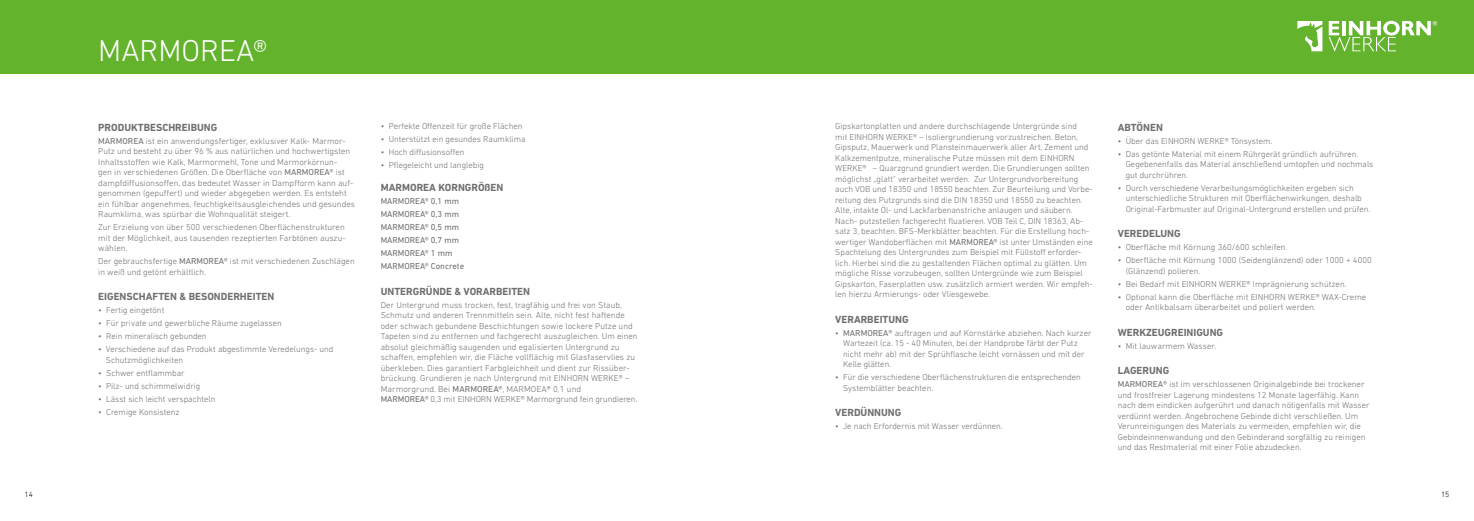
<style>
.page{position:relative;width:1474px;height:521px;background:#fff}
.page>*{position:absolute;margin:0;border:0;box-sizing:border-box;transform-origin:0 0}
.t1{font:300 30.62px "DIN Next LT Pro";color:#fff}
.t2{font:700 10.5px "DIN Next LT Pro";color:#6f6f6e}
.t3{font:300 8.75px/10.5px "DIN Next LT Pro";color:#6f6f6e}
.t4{font:8.75px/13px "DIN Next LT Pro";color:#6f6f6e}
.t5{font:300 7.88px "DIN Next LT Pro";color:#000}
.s1{font-weight:400}
</style>
<div class="page">
<div style="left:0;top:0;width:744px;height:74px;background:#64b32d"></div>
<div style="left:729px;top:0;width:744px;height:74px;background:#64b32d"></div>
<svg style="left:1297px;top:21px;width:25px;height:30px"></svg>
<svg style="left:1328px;top:21px;width:108px;height:30px"></svg>
<h1 class="t1" style="left:98px;top:33px;width:171px">MARMOREA®</h1>
<p class="t2" style="left:98px;top:121px;width:121px">PRODUKTBESCHREIBUNG</p>
<p class="t3" style="left:98px;top:135px;width:258px"><span class="s1">MARMOREA</span> ist ein anwendungsfertiger, exklusiver Kalk- Marmor-Putz und besteht zu über 96 % aus natürlichen und hochwertigsten Inhaltsstoffen wie Kalk, Marmormehl, Tone und Marmorkörnun-<br>gen in verschiedenen Größen. Die Oberfläche von <span class="s1">MARMOREA®</span> ist dampfdiffusionsoffen, das bedeutet Wasser in Dampfform kann auf&shy;genommen (gepuffert) und wieder abgegeben werden. Es entsteht ein fühlbar angenehmes, feuchtigkeitsausgleichendes und gesundes Raumklima, was spürbar die Wohnqualität steigert.</p>
<p class="t3" style="left:98px;top:222px;width:249px;text-align:justify">Zur Erzielung von über 500 verschiedenen Oberflächenstrukturen mit der Möglichkeit, aus tausenden rezeptierten Farbtönen auszu&shy;wählen.</p>
<p class="t3" style="left:98px;top:256px;width:258px">Der gebrauchsfertige <span class="s1">MARMOREA®</span> ist mit verschiedenen Zuschlägen in weiß und getönt erhältlich.</p>
<p class="t2" style="left:98px;top:290px;width:178px">EIGENSCHAFTEN &amp; BESONDERHEITEN</p>
<p class="t3" style="left:98px;top:305px;width:68px">• Fertig eingetönt</p>
<p class="t3" style="left:98px;top:318px;width:185px">• Für private und gewerbliche Räume zugelassen</p>
<p class="t3" style="left:98px;top:331px;width:110px">• Rein mineralisch gebunden</p>
<p class="t3" style="left:106px;top:344px;width:229px;text-indent:-8px">• Verschiedene auf das Produkt abgestimmte Veredelungs- und<br>Schutzmöglichkeiten</p>
<p class="t3" style="left:98px;top:367px;width:88px">• Schwer entflammbar</p>
<p class="t3" style="left:98px;top:380px;width:104px">• Pilz- und schimmelwidrig</p>
<p class="t3" style="left:98px;top:393px;width:119px">• Lässt sich leicht verspachteln</p>
<p class="t3" style="left:98px;top:406px;width:83px">• Cremige Konsistenz</p>
<p class="t3" style="left:381px;top:121px;width:143px">• Perfekte Offenzeit für große Flächen</p>
<p class="t3" style="left:381px;top:134px;width:146px">• Unterstützt ein gesundes Raumklima</p>
<p class="t3" style="left:381px;top:147px;width:85px">• Hoch diffusionsoffen</p>
<p class="t3" style="left:381px;top:160px;width:105px">• Pflegeleicht und langlebig</p>
<p class="t2" style="left:381px;top:182px;width:124px">MARMOREA KORNGRÖßEN</p>
<p class="t4" style="left:381px;top:195px;width:85px">MARMOREA® 0,1 mm<br>MARMOREA® 0,3 mm<br>MARMOREA® 0,5 mm<br>MARMOREA® 0,7 mm<br>MARMOREA® 1 mm<br>MARMOREA® Concrete</p>
<p class="t2" style="left:381px;top:285px;width:151px">UNTERGRÜNDE &amp; VORARBEITEN</p>
<p class="t3" style="left:381px;top:299px;width:258px">Der Untergrund muss trocken, fest, tragfähig und frei von Staub, Schmutz und anderen Trennmitteln sein. Alte, nicht fest haftende oder schwach gebundene Beschichtungen sowie lockere Putze und Tapeten sind zu entfernen und fachgerecht auszugleichen. Um einen absolut gleichmäßig saugenden und egalisierten Untergrund zu schaffen, empfehlen wir, die Fläche vollflächig mit Glasfaservlies zu überkleben. Dies garantiert Farbgleichheit und dient zur Rissüber&shy;brückung. Grundieren je nach Untergrund mit EINHORN WERKE® – Marmorgrund. Bei <span class="s1">MARMOREA®</span>, MARMOEA<span class="s1">®</span> 0,1 und<br><span class="s1">MARMOREA®</span> 0,3 mit EINHORN WERKE® Marmorgrund fein grundieren.</p>
<p class="t3" style="left:835px;top:121px;width:259px">Gipskartonplatten und andere durchschlagende Untergründe sind<br>mit EINHORN WERKE® – Isoliergrundierung vorzustreichen. Beton, Gipsputz, Mauerwerk und Plansteinmauerwerk aller Art, Zement und Kalkzementputze, mineralische Putze müssen mit dem EINHORN WERKE® – Quarzgrund grundiert werden. Die Grundierungen sollten möglichst „glatt" verarbeitet werden. Zur Untergrundvorbereitung auch VOB und 18350 und 18550 beachten. Zur Beurteilung und Vorbe&shy;reitung des Putzgrunds sind die DIN 18350 und 18550 zu beachten.<br>Alte, intakte Öl- und Lackfarbenanstriche anlaugen und säubern.<br>Nach- putzstellen fachgerecht fluatieren. VOB Teil C, DIN 18363, Ab&shy;satz 3, beachten. BFS-Merkblätter beachten. Für die Erstellung hoch&shy;wertiger Wandoberflächen mit <span class="s1">MARMOREA®</span> ist unter Umständen eine Spachtelung des Untergrundes zum Beispiel mit Füllstoff erforder&shy;lich. Hierbei sind die zu gestaltenden Flächen optimal zu glätten. Um mögliche Risse vorzubeugen, sollten Untergründe wie zum Beispiel Gipskarton, Faserplatten usw. zusätzlich armiert werden. Wir empfeh&shy;len hierzu Armierungs- oder Vliesgewebe.</p>
<p class="t2" style="left:835px;top:313px;width:75px">VERARBEITUNG</p>
<p class="t3" style="left:843px;top:327px;width:250px;text-indent:-8px">• <span class="s1">MARMOREA®</span> auftragen und auf Kornstärke abziehen. Nach kurzer Wartezeit (ca. 15 - 40 Minuten, bei der Handprobe färbt der Putz nicht mehr ab) mit der Sprühflasche leicht vornässen und mit der Kelle glätten.</p>
<p class="t3" style="left:843px;top:372px;width:239px;text-indent:-8px">• Für die verschiedene Oberflächenstrukturen die entsprechenden<br>Systemblätter beachten.</p>
<p class="t2" style="left:835px;top:406px;width:68px">VERDÜNNUNG</p>
<p class="t3" style="left:835px;top:420px;width:169px">• Je nach Erfordernis mit Wasser verdünnen.</p>
<p class="t2" style="left:1117px;top:121px;width:47px">ABTÖNEN</p>
<p class="t3" style="left:1117px;top:135px;width:156px">• Über das EINHORN WERKE® Tönsystem.</p>
<p class="t3" style="left:1125px;top:148px;width:249px;text-indent:-8px">• Das getönte Material mit einem Rührgerät gründlich aufrühren.<br>Gegebenenfalls das Material anschließend umtopfen und nochmals gut durchrühren.</p>
<p class="t3" style="left:1125px;top:182px;width:246px;text-indent:-8px">• Durch verschiedene Verarbeitungsmöglichkeiten ergeben sich unterschiedliche Strukturen mit Oberflächenwirkungen, deshalb<br>Original-Farbmuster auf Original-Untergrund erstellen und prüfen.</p>
<p class="t2" style="left:1117px;top:227px;width:64px">VEREDELUNG</p>
<p class="t3" style="left:1117px;top:242px;width:171px">• Oberfläche mit Körnung 360/600 schleifen.</p>
<p class="t3" style="left:1125px;top:255px;width:247px;text-indent:-8px">• Oberfläche mit Körnung 1000 (Seidenglänzend) oder 1000 + 4000 (Glänzend) polieren.</p>
<p class="t3" style="left:1117px;top:278px;width:230px">• Bei Bedarf mit EINHORN WERKE® Imprägnierung schützen.</p>
<p class="t3" style="left:1125px;top:291px;width:242px;text-indent:-8px">• Optional kann die Oberfläche mit EINHORN WERKE® WAX-Creme oder Antikbalsam überarbeitet und poliert werden.</p>
<p class="t2" style="left:1117px;top:326px;width:107px">WERKZEUGREINIGUNG</p>
<p class="t3" style="left:1117px;top:340px;width:100px">• Mit lauwarmem Wasser.</p>
<p class="t2" style="left:1117px;top:365px;width:53px">LAGERUNG</p>
<p class="t3" style="left:1117px;top:379px;width:253px"><span class="s1">MARMOREA®</span> ist im verschlossenen Originalgebinde bei trockener und frostfreier Lagerung mindestens 12 Monate lagerfähig. Kann nach dem eindicken aufgerührt und danach nötigenfalls mit Wasser verdünnt werden. Angebrochene Gebinde dicht verschließen. Um Verunreinigungen des Materials zu vermeiden, empfehlen wir, die Gebindeinnenwandung und den Gebinderand sorgfältig zu reinigen und das Restmaterial mit einer Folie abzudecken.</p>
<p class="t5" style="left:25px;top:490px;width:10px">14</p>
<p class="t5" style="left:1440px;top:490px;width:10px">15</p>
</div>
